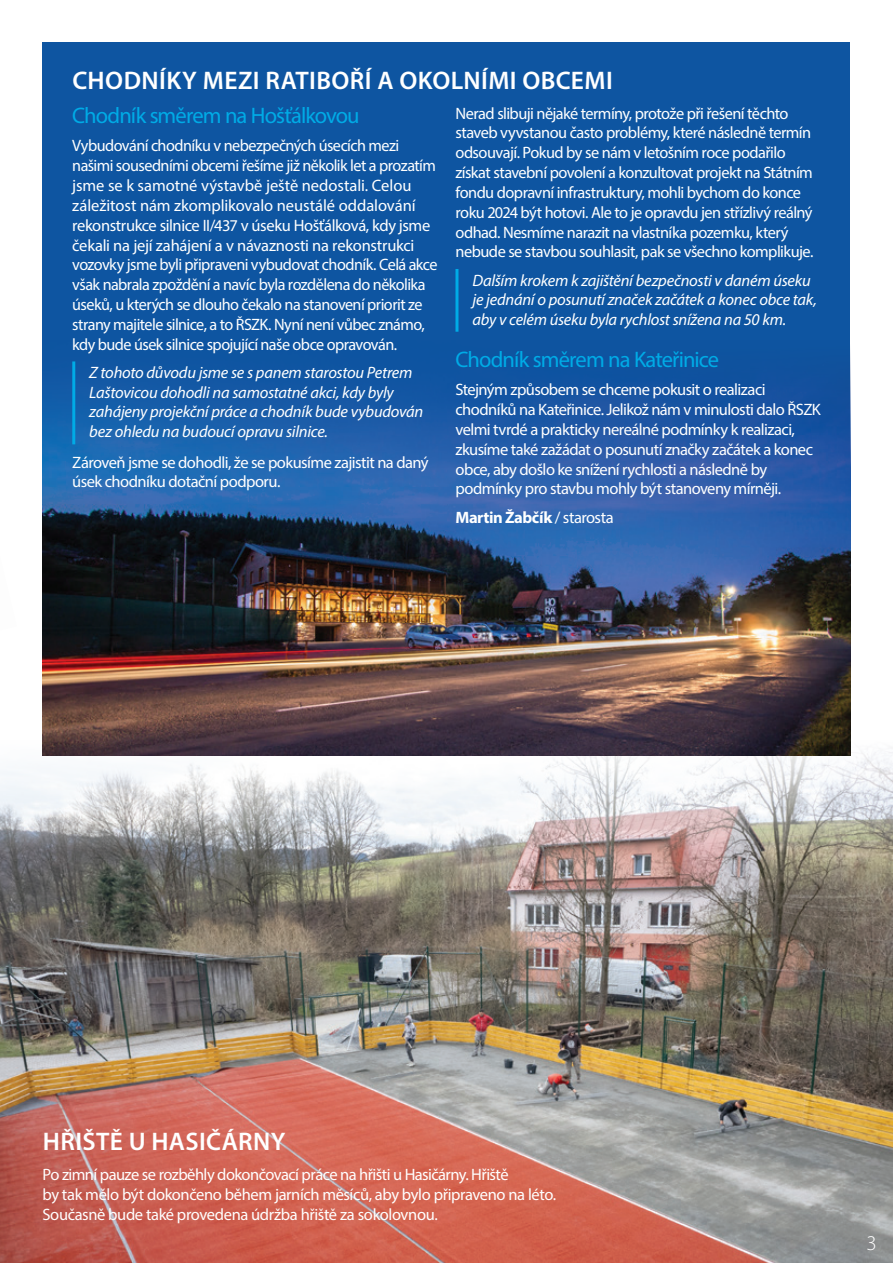
<style>
.page{position:relative;width:893px;height:1263px;background:#fff}
.page>*{position:absolute;margin:0;border:0;box-sizing:border-box;transform-origin:0 0}
.t1{font:600 25.5px "Myriad Pro";letter-spacing:.015em;color:#fff}
.t2{font:22.5px "Myriad Pro";letter-spacing:-.04em;color:#00abe6}
.t3{font:300 21px "Myriad Pro";color:#fff}
.t4{font:16.5px/19.8px "Myriad Pro";letter-spacing:-.03em;color:#fff}
.t5{font:italic 16.5px/19.8px "Myriad Pro";letter-spacing:-.015em;color:#fff}
.t6{font:700 16.5px "Myriad Pro";letter-spacing:-.025em;color:#fff}
.s1{font-weight:400}
</style>
<div class="page">
<img style="left:0;top:740px;width:893px;height:523px">
<div style="left:43px;top:43px;width:807px;height:713px;background:#0e55a1"></div>
<img style="left:43px;top:361px;width:807px;height:395px">
<hr style="left:455px;top:269px;width:3px;height:63px;background:#00abe6">
<hr style="left:72px;top:361px;width:3px;height:83px;background:#00abe6">
<h1 class="t1" style="left:73px;top:64px;width:542px">CHODNÍKY MEZI RATIBOŘÍ A OKOLNÍMI OBCEMI</h1>
<h2 class="t2" style="left:72px;top:102px;width:289px">Chodník směrem na Hošťálkovou</h2>
<p class="t4" style="left:72px;top:136px;width:367px">Vybudování chodníku v nebezpečných úsecích mezi našimi sousedními obcemi řešíme již několik let a prozatím jsme se k samotné výstavbě ještě nedostali. Celou záležitost nám zkomplikovalo neustálé oddalování rekonstrukce silnice II/437 v úseku Hošťálková, kdy jsme čekali na její zahájení a v návaznosti na rekonstrukci vozovky jsme byli připraveni vybudovat chodník. Celá akce však nabrala zpoždění a navíc byla rozdělena do několika úseků, u kterých se dlouho čekalo na stanovení priorit ze strany majitele silnice, a to ŘSZK. Nyní není vůbec známo, kdy bude úsek silnice spojující naše obce opravován.</p>
<p class="t5" style="left:89px;top:362px;width:336px">Z tohoto důvodu jsme se s panem starostou Petrem Laštovicou dohodli na samostatné akci, kdy byly zahájeny projekční práce a chodník bude vybudován bez ohledu na budoucí opravu silnice.</p>
<p class="t4" style="left:72px;top:452px;width:358px">Zároveň jsme se dohodli, že se pokusíme zajistit na daný úsek chodníku dotační podporu.</p>
<p class="t4" style="left:455px;top:103px;width:359px">Nerad slibuji nějaké termíny, protože při řešení těchto staveb vyvstanou často problémy, které následně termín odsouvají. Pokud by se nám v letošním roce podařilo získat stavební povolení a konzultovat projekt na Státním fondu dopravní infrastruktury, mohli bychom do konce roku 2024 být hotovi. Ale to je opravdu jen střízlivý reálný odhad. Nesmíme narazit na vlastníka pozemku, který nebude se stavbou souhlasit, pak se všechno komplikuje.</p>
<p class="t5" style="left:472px;top:270px;width:346px">Dalším krokem k zajištění bezpečnosti v daném úseku je jednání o posunutí značek začátek a konec obce tak, aby v celém úseku byla rychlost snížena na 50 km.</p>
<h2 class="t2" style="left:455px;top:346px;width:265px">Chodník směrem na Kateřinice</h2>
<p class="t4" style="left:455px;top:380px;width:367px">Stejným způsobem se chceme pokusit o realizaci chodníků na Kateřinice. Jelikož nám v minulosti dalo ŘSZK velmi tvrdé a prakticky nereálné podmínky k realizaci, zkusíme také zažádat o posunutí značky začátek a konec obce, aby došlo ke snížení rychlosti a následně by podmínky pro stavbu mohly být stanoveny mírněji.</p>
<p class="t6" style="left:455px;top:506px;width:160px">Martin Žabčík <span class="s1">/ starosta</span></p>
<h1 class="t1" style="left:43px;top:1125px;width:244px">HŘIŠTĚ U HASIČÁRNY</h1>
<p class="t4" style="left:43px;top:1165px;width:515px">Po zimní pauze se rozběhly dokončovací práce na hřišti u Hasičárny. Hřiště<br>by tak mělo být dokončeno během jarních měsíců, aby bylo připraveno na léto.<br>Současně bude také provedena údržba hřiště za sokolovnou.</p>
<p class="t3" style="left:867px;top:1231px;width:12px">3</p>
</div>
